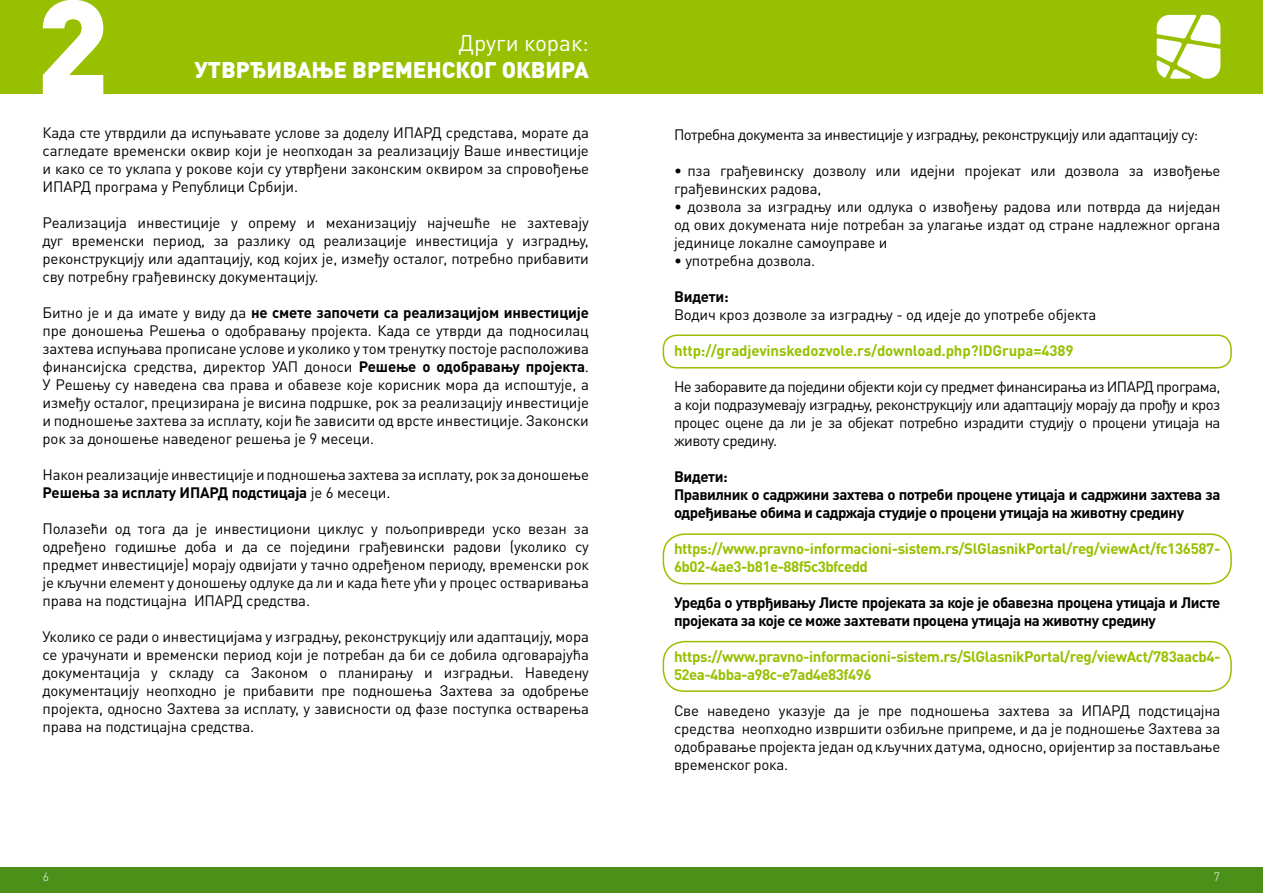
<style>
.page{position:relative;width:1263px;height:893px;background:#fff}
.page>*{position:absolute;margin:0;border:0;box-sizing:border-box;transform-origin:0 0}
.t1{font:900 132.15px "DIN Pro";color:#fff}
.t2{font:900 22.5px "DIN Pro";color:#fff}
.t3{font:22.5px "DIN Pro";color:#fff}
.t4{font:15px/18px "DIN Pro";letter-spacing:-.01em;color:#000;text-align:justify}
.t5{font:700 15px/18px "DIN Pro";letter-spacing:-.03em;color:#000}
.t6{font:700 15px/18px "DIN Pro";letter-spacing:-.025em;color:#98c000}
.t7{font:15px "DIN Pro";letter-spacing:-.035em;color:#000}
.t8{font:300 12px "DIN Pro";color:#fff}
.s1{font-weight:700}
</style>
<div class="page">
<div style="left:0;top:0;width:631px;height:94px;background:#98c000"></div>
<div style="left:631px;top:0;width:632px;height:94px;background:#98c000"></div>
<div style="left:631px;top:867px;width:632px;height:26px;background:#4b9018"></div>
<div style="left:0;top:867px;width:631px;height:26px;background:#4b9018"></div>
<svg style="left:1157px;top:15px;width:63px;height:64px"></svg>
<div style="left:663px;top:334px;width:569px;height:34px;border:2px solid #98c000;border-radius:14px"></div>
<div style="left:663px;top:533px;width:569px;height:51px;border:2px solid #98c000;border-radius:21px"></div>
<div style="left:663px;top:641px;width:569px;height:51px;border:2px solid #98c000;border-radius:21px"></div>
<h1 class="t1" style="left:36px;top:-67px;width:75px">2</h1>
<h2 class="t3" style="left:459px;top:25px;width:132px">Други корак:</h2>
<h2 class="t2" style="left:194px;top:51px;width:396px">УТВРЂИВАЊЕ ВРЕМЕНСКОГ ОКВИРА</h2>
<p class="t4" style="left:43px;top:122px;width:548px">Када сте утврдили да испуњавате услове за доделу ИПАРД средстава, морате да сагледате временски оквир који је неопходан за реализацију Ваше инвестиције и како се то уклапа у рокове који су утврђени законским оквиром за спровођење ИПАРД програма у Републици Србији.</p>
<p class="t4" style="left:43px;top:212px;width:548px">Реализација инвестиције у опрему и механизацију најчешће не захтевају дуг временски период, за разлику од реализације инвестиција у изградњу, реконструкцију или адаптацију, код којих је, између осталог, потребно прибавити сву потребну грађевинску документацију.</p>
<p class="t4" style="left:43px;top:302px;width:548px">Битно је и да имате у виду да <span class="s1">не смете започети са реализацијом инвестиције </span>пре доношења Решења о одобравању пројекта. Када се утврди да подносилац захтева испуњава прописане услове и уколико у том тренутку постоје расположива финансијска средства, директор УАП доноси <span class="s1">Решење о одобравању пројекта</span>.<br>У Решењу су наведена сва права и обавезе које корисник мора да испоштује, а између осталог, прецизирана је висина подршке, рок за реализацију инвестиције и подношење захтева за исплату, који ће зависити од врсте инвестиције. Законски рок за доношење наведеног решења је 9 месеци.</p>
<p class="t4" style="left:43px;top:464px;width:548px">Након реализације инвестиције и подношења захтева за исплату, рок за доношење<br><span class="s1">Решења за исплату ИПАРД подстицаја</span> је 6 месеци.</p>
<p class="t4" style="left:43px;top:518px;width:548px">Полазећи од тога да је инвестициони циклус у пољопривреди уско везан за одређено годишње доба и да се поједини грађевински радови (уколико су предмет инвестиције) морају одвијати у тачно одређеном периоду, временски рок је кључни елемент у доношењу одлуке да ли и када ћете ући у процес остваривања права на подстицајна ИПАРД средства.</p>
<p class="t4" style="left:43px;top:626px;width:548px">Уколико се ради о инвестицијама у изградњу, реконструкцију или адаптацију, мора се урачунати и временски период који је потребан да би се добила одговарајућа документација у складу са Законом о планирању и изградњи. Наведену документацију неопходно је прибавити пре подношења Захтева за одобрење пројекта, односно Захтева за исплату, у зависности од фазе поступка остварења права на подстицајна средства.</p>
<p class="t7" style="left:674px;top:123px;width:526px">Потребна документа за инвестиције у изградњу, реконструкцију или адаптацију су:</p>
<p class="t4" style="left:674px;top:160px;width:548px">• пза грађевинску дозволу или идејни пројекат или дозвола за извођење грађевинских радова,</p>
<p class="t4" style="left:674px;top:196px;width:548px">• дозвола за изградњу или одлука о извођењу радова или потврда да ниједан од ових докумената није потребан за улагање издат од стране надлежног органа јединице локалне самоуправе и</p>
<p class="t4" style="left:674px;top:250px;width:143px">• употребна дозвола.</p>
<p class="t5" style="left:674px;top:286px;width:56px">Видети:</p>
<p class="t4" style="left:674px;top:304px;width:424px">Водич кроз дозволе за изградњу - од идеје до употребе објекта</p>
<p class="t6" style="left:674px;top:340px;width:401px">http://gradjevinskedozvole.rs/download.php?IDGrupa=4389</p>
<p class="t4" style="left:674px;top:376px;width:548px">Не заборавите да поједини објекти који су предмет финансирања из ИПАРД програма, а који подразумевају изградњу, реконструкцију или адаптацију морају да прођу и кроз процес оцене да ли је за објекат потребно израдити студију о процени утицаја на животу средину.</p>
<p class="t5" style="left:674px;top:466px;width:548px">Видети:<br>Правилник о садржини захтева о потреби процене утицаја и садржини захтева за одређивање обима и садржаја студије о процени утицаја на животну средину</p>
<p class="t6" style="left:674px;top:538px;width:548px">https://www.pravno-informacioni-sistem.rs/SlGlasnikPortal/reg/viewAct/fc136587-<br>6b02-4ae3-b81e-88f5c3bfcedd</p>
<p class="t5" style="left:674px;top:592px;width:548px">Уредба о утврђивању Листе пројеката за које је обавезна процена утицаја и Листе пројеката за које се може захтевати процена утицаја на животну средину</p>
<p class="t6" style="left:674px;top:646px;width:548px">https://www.pravno-informacioni-sistem.rs/SlGlasnikPortal/reg/viewAct/783aacb4-<br>52ea-4bba-a98c-e7ad4e83f496</p>
<p class="t4" style="left:674px;top:700px;width:548px">Све наведено указује да је пре подношења захтева за ИПАРД подстицајна средства неопходно извршити озбиљне припреме, и да је подношење Захтева за одобравање пројекта један од кључних датума, односно, оријентир за постављање временског рока.</p>
<p class="t8" style="left:43px;top:867px;width:8px">6</p>
<p class="t8" style="left:1214px;top:867px;width:8px">7</p>
</div>
